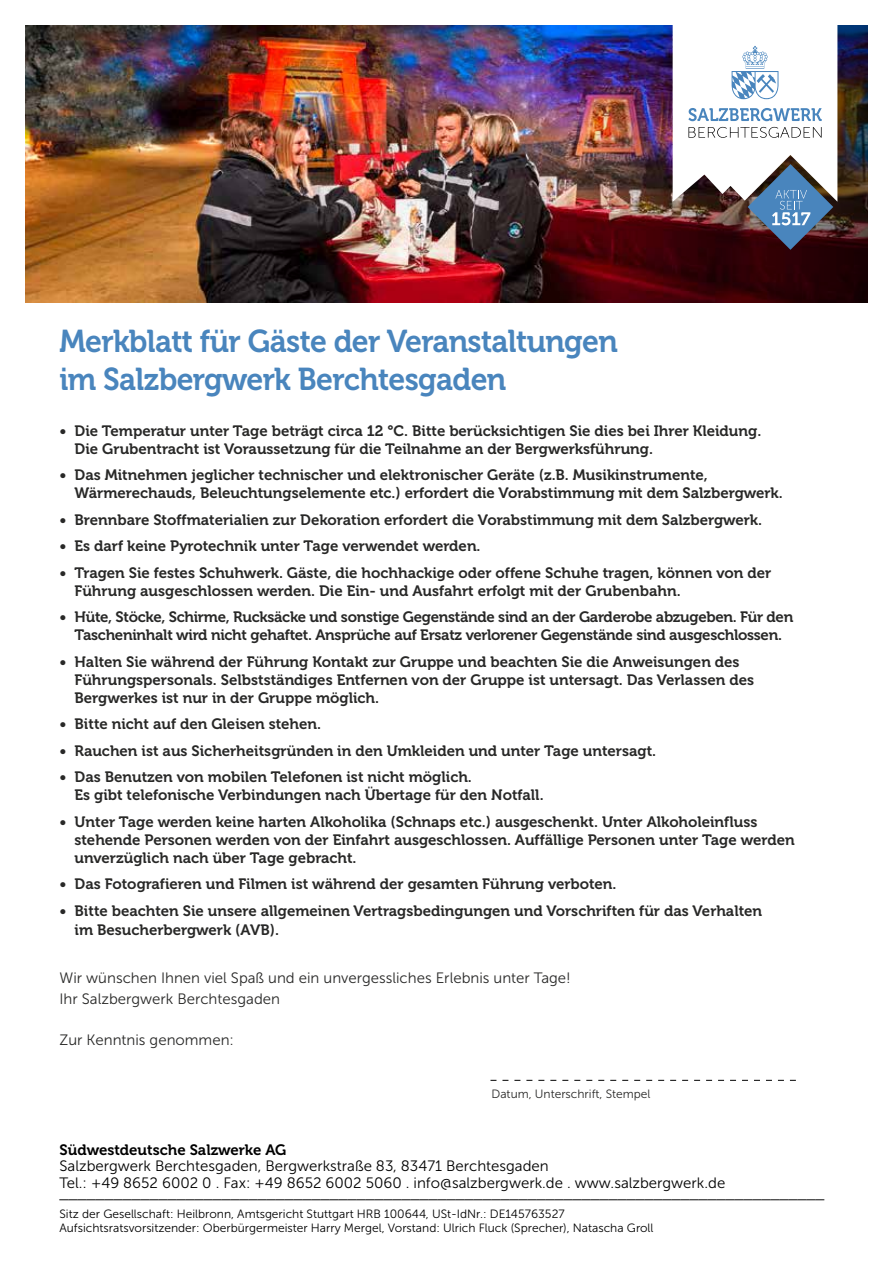
<style>
.page{position:relative;width:893px;height:1263px;background:#fff}
.page>*{position:absolute;margin:0;border:0;box-sizing:border-box;transform-origin:0 0}
.t1{font:31.5px/37.5px "Museo 700";letter-spacing:-.02em;color:#4985bd;scale:.96 1}
.t2{font:18px "Minion Pro";color:#000}
.t3{font:15px/18px "Museo 700";color:#282827}
.t4{font:15px/18px "Museo 700";letter-spacing:-.02em;color:#282827;text-align:center}
.t5{font:15px/16.5px "Museo Sans 300";color:#000}
.t6{font:15px/20.5px "Museo Sans 300";color:#282827}
.t7{font:15px "Museo 700";color:#000}
.t8{font:12px/14.4px "Museo Sans 300";color:#000}
.t9{font:12px "Museo Sans 300";color:#282827}
</style>
<div class="page">
<img style="left:26px;top:26px;width:549px;height:277px">
<img style="left:575px;top:26px;width:292px;height:277px">
<svg style="left:490px;top:1080px;width:306px;height:1px"></svg>
<svg style="left:673px;top:26px;width:164px;height:224px"></svg>
<h1 class="t1" style="left:60px;top:323px;width:583px">Merkblatt für Gäste der Veranstaltungen im Salzbergwerk Berchtesgaden</h1>
<p class="t3" style="left:75px;top:422px;width:688px;text-indent:-15px">• Die Temperatur unter Tage beträgt circa 12 °C. Bitte berücksichtigen Sie dies bei Ihrer Kleidung.<br>Die Grubentracht ist Voraussetzung für die Teilnahme an der Bergwerksführung.</p>
<p class="t3" style="left:75px;top:466px;width:710px;text-indent:-15px">• Das Mitnehmen jeglicher technischer und elektronischer Geräte (z.B. Musikinstrumente,<br>Wärmerechauds, Beleuchtungselemente etc.) erfordert die Vorabstimmung mit dem Salzbergwerk.</p>
<p class="t3" style="left:60px;top:511px;width:704px">• Brennbare Stoffmaterialien zur Dekoration erfordert die Vorabstimmung mit dem Salzbergwerk.</p>
<p class="t3" style="left:60px;top:537px;width:423px">• Es darf keine Pyrotechnik unter Tage verwendet werden.</p>
<p class="t3" style="left:75px;top:564px;width:698px;text-indent:-15px">• Tragen Sie festes Schuhwerk. Gäste, die hochhackige oder offene Schuhe tragen, können von der<br>Führung ausgeschlossen werden. Die Ein- und Ausfahrt erfolgt mit der Grubenbahn.</p>
<p class="t4" style="left:60px;top:608px;width:735px">• Hüte, Stöcke, Schirme, Rucksäcke und sonstige Gegenstände sind an der Garderobe abzugeben. Für den<br>Tascheninhalt wird nicht gehaftet. Ansprüche auf Ersatz verlorener Gegenstände sind ausgeschlossen.</p>
<p class="t3" style="left:75px;top:653px;width:681px;text-indent:-15px">• Halten Sie während der Führung Kontakt zur Gruppe und beachten Sie die Anweisungen des<br>Führungspersonals. Selbstständiges Entfernen von der Gruppe ist untersagt. Das Verlassen des<br>Bergwerkes ist nur in der Gruppe möglich.</p>
<p class="t3" style="left:60px;top:715px;width:263px">• Bitte nicht auf den Gleisen stehen.</p>
<p class="t3" style="left:60px;top:742px;width:598px">• Rauchen ist aus Sicherheitsgründen in den Umkleiden und unter Tage untersagt.</p>
<p class="t3" style="left:75px;top:768px;width:471px;text-indent:-15px">• Das Benutzen von mobilen Telefonen ist nicht möglich.<br>Es gibt telefonische Verbindungen nach Übertage für den Notfall.</p>
<p class="t3" style="left:75px;top:813px;width:722px;text-indent:-15px">• Unter Tage werden keine harten Alkoholika (Schnaps etc.) ausgeschenkt. Unter Alkoholeinfluss stehende Personen werden von der Einfahrt ausgeschlossen. Auffällige Personen unter Tage werden unverzüglich nach über Tage gebracht.</p>
<p class="t3" style="left:60px;top:875px;width:558px">• Das Fotografieren und Filmen ist während der gesamten Führung verboten.</p>
<p class="t3" style="left:75px;top:901px;width:689px;line-height:19.5px;text-indent:-15px">• Bitte beachten Sie unsere allgemeinen Vertragsbedingungen und Vorschriften für das Verhalten im Besucherbergwerk (AVB).</p>
<p class="t6" style="left:60px;top:968px;width:513px">Wir wünschen Ihnen viel Spaß und ein unvergessliches Erlebnis unter Tage!<br>Ihr Salzbergwerk Berchtesgaden</p>
<p class="t6" style="left:60px;top:1029px;width:176px">Zur Kenntnis genommen:</p>
<p class="t9" style="left:492px;top:1087px;width:160px">Datum, Unterschrift, Stempel</p>
<p class="t7" style="left:60px;top:1141px;width:228px">Südwestdeutsche Salzwerke AG</p>
<p class="t5" style="left:60px;top:1158px;width:667px">Salzbergwerk Berchtesgaden, Bergwerkstraße 83, 83471 Berchtesgaden<br>Tel.: +49 8652 6002 0 . Fax: +49 8652 6002 5060 . info@salzbergwerk.de . www.salzbergwerk.de</p>
<p class="t2" style="left:60px;top:1180px;width:767px">_____________________________________________________________________________________</p>
<p class="t8" style="left:60px;top:1206px;width:596px">Sitz der Gesellschaft: Heilbronn, Amtsgericht Stuttgart HRB 100644, USt-IdNr.: DE145763527<br>Aufsichtsratsvorsitzender: Oberbürgermeister Harry Mergel, Vorstand: Ulrich Fluck (Sprecher), Natascha Groll</p>
</div>
